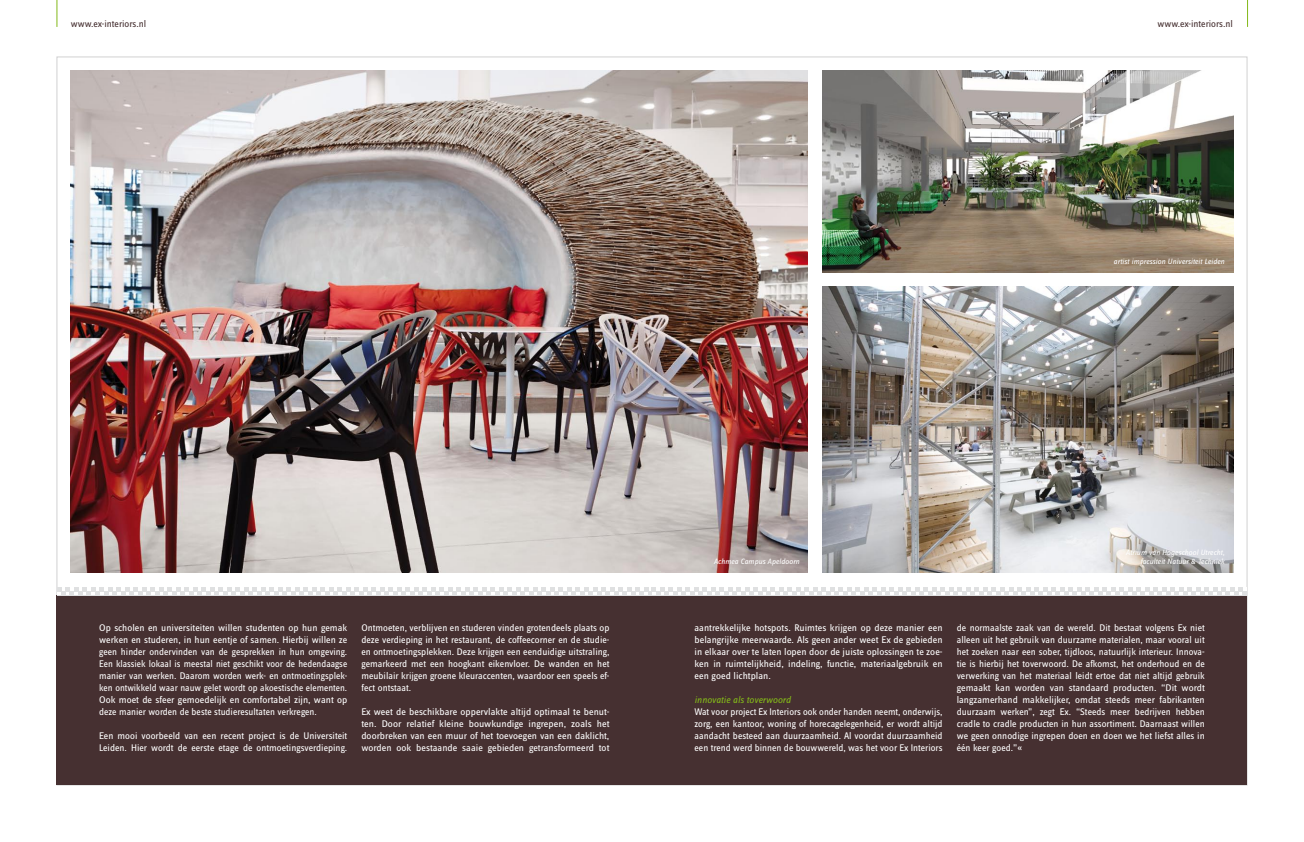
<style>
.page{position:relative;width:1304px;height:842px;background:#fff}
.page>*{position:absolute;margin:0;border:0;box-sizing:border-box;transform-origin:0 0}
.t1{font:10px/12px "Zine Sans Dis";color:#fff;text-align:justify}
.t2{font:10px "Zine Sans Dis";color:#463031}
.t3{font:italic 10px "Zine Sans Dis";color:#83b819}
.t4{font:italic 8px/9.6px "Zine Sans Dis";color:#fff;text-align:right}
</style>
<div class="page">
<img style="left:71px;top:71px;width:737px;height:502px">
<div style="left:57px;top:595px;width:1190px;height:190px;background:#463031"></div>
<img style="left:822px;top:286px;width:411px;height:287px">
<svg style="left:57px;top:587px;width:1190px;height:8px"></svg>
<img style="left:822px;top:71px;width:411px;height:201px">
<svg style="left:57px;top:0;width:1px;height:27px"></svg>
<svg style="left:1247px;top:0;width:1px;height:27px"></svg>
<p class="t2" style="left:71px;top:19px;width:77px">www.ex-interiors.nl</p>
<p class="t2" style="left:1157px;top:19px;width:77px">www.ex-interiors.nl</p>
<p class="t4" style="left:1114px;top:257px;width:112px">artist impression Universiteit Leiden</p>
<p class="t1" style="left:99px;top:622px;width:250px">Op scholen en universiteiten willen studenten op hun gemak werken en studeren, in hun eentje of samen. Hierbij willen ze geen hinder ondervinden van de gesprekken in hun omgeving.<br>Een klassiek lokaal is meestal niet geschikt voor de hedendaagse manier van werken. Daarom worden werk- en ontmoetingsplek&shy;ken ontwikkeld waar nauw gelet wordt op akoestische elementen.<br>Ook moet de sfeer gemoedelijk en comfortabel zijn, want op deze manier worden de beste studieresultaten verkregen.</p>
<p class="t1" style="left:99px;top:730px;width:250px">Een mooi voorbeeld van een recent project is de Universiteit<br>Leiden. Hier wordt de eerste etage de ontmoetingsverdieping.</p>
<p class="t1" style="left:361px;top:622px;width:250px">Ontmoeten, verblijven en studeren vinden grotendeels plaats op deze verdieping in het restaurant, de coffeecorner en de studie&shy;en ontmoetingsplekken. Deze krijgen een eenduidige uitstraling, gemarkeerd met een hoogkant eikenvloer. De wanden en het meubilair krijgen groene kleuraccenten, waardoor een speels ef&shy;fect ontstaat.</p>
<p class="t1" style="left:361px;top:706px;width:250px">Ex weet de beschikbare oppervlakte altijd optimaal te benut&shy;ten. Door relatief kleine bouwkundige ingrepen, zoals het doorbreken van een muur of het toevoegen van een daklicht, worden ook bestaande saaie gebieden getransformeerd tot</p>
<p class="t4" style="left:714px;top:557px;width:87px">Achmea Campus Apeldoorn</p>
<p class="t4" style="left:1126px;top:547px;width:100px">Atrium van Hogeschool Utrecht, faculteit Natuur &amp; Techniek</p>
<p class="t1" style="left:694px;top:622px;width:250px">aantrekkelijke hotspots. Ruimtes krijgen op deze manier een belangrijke meerwaarde. Als geen ander weet Ex de gebieden in elkaar over te laten lopen door de juiste oplossingen te zoe&shy;ken in ruimtelijkheid, indeling, functie, materiaalgebruik en een goed lichtplan.</p>
<p class="t3" style="left:694px;top:695px;width:98px">innovatie als toverwoord</p>
<p class="t1" style="left:694px;top:706px;width:250px">Wat voor project Ex Interiors ook onder handen neemt, onderwijs, zorg, een kantoor, woning of horecagelegenheid, er wordt altijd aandacht besteed aan duurzaamheid. Al voordat duurzaamheid een trend werd binnen de bouwwereld, was het voor Ex Interiors</p>
<p class="t1" style="left:957px;top:622px;width:250px">de normaalste zaak van de wereld. Dit bestaat volgens Ex niet alleen uit het gebruik van duurzame materialen, maar vooral uit het zoeken naar een sober, tijdloos, natuurlijk interieur. Innova&shy;tie is hierbij het toverwoord. De afkomst, het onderhoud en de verwerking van het materiaal leidt ertoe dat niet altijd gebruik gemaakt kan worden van standaard producten. “Dit wordt langzamerhand makkelijker, omdat steeds meer fabrikanten duurzaam werken”, zegt Ex. “Steeds meer bedrijven hebben cradle to cradle producten in hun assortiment. Daarnaast willen we geen onnodige ingrepen doen en doen we het liefst alles in één keer goed.”«</p>
</div>
